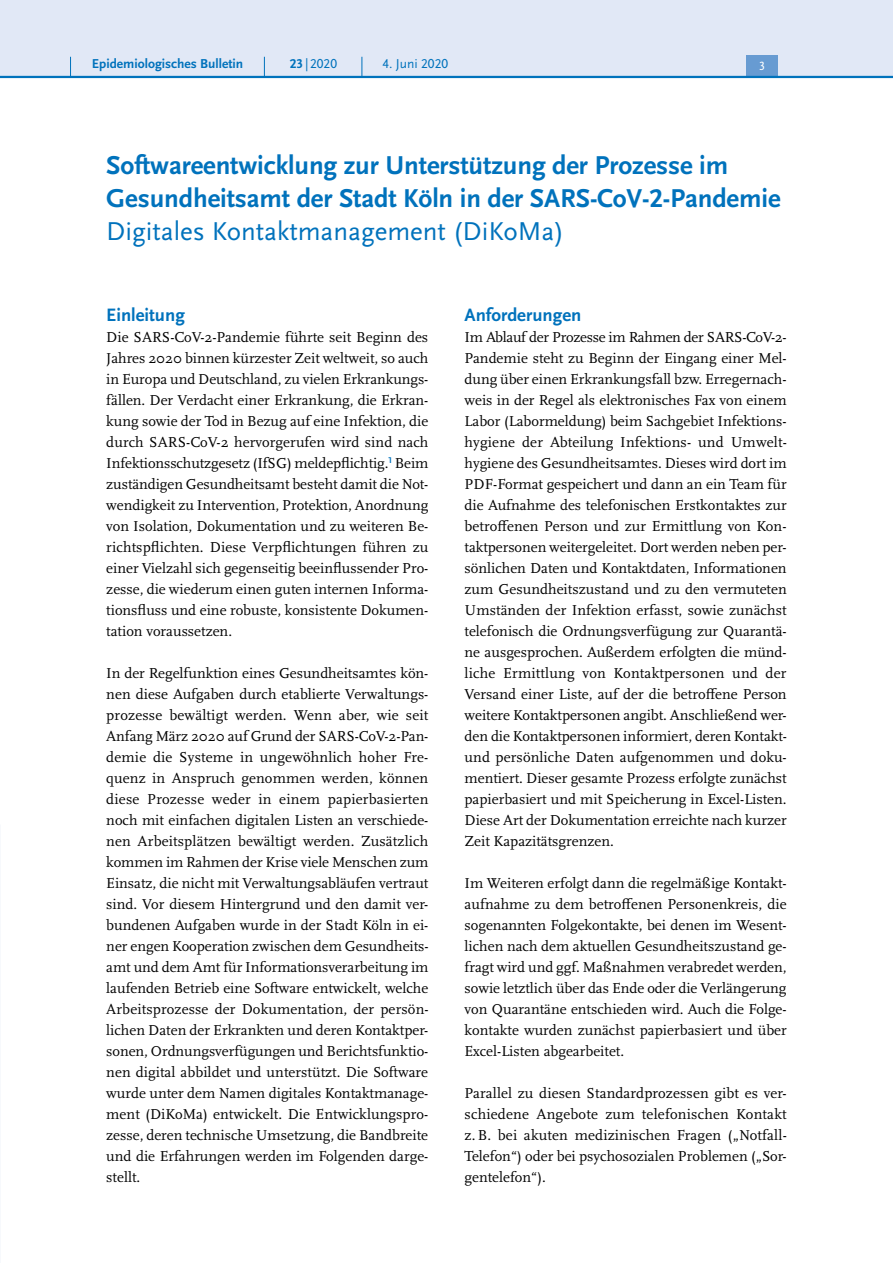
<style>
.page{position:relative;width:893px;height:1263px;background:#fff}
.page>*{position:absolute;margin:0;border:0;box-sizing:border-box;transform-origin:0 0}
.H2{font:700 27px/33px "Scala Sans Pro";letter-spacing:-.005em;color:#0072bc}
.H3___allterste{font:700 18.75px "Scala Sans Pro";color:#0072bc}
.P_-_Fließtext{font:15px/21px "Scala Pro";color:#000;text-align:justify}
.t1{font:700 13.5px "Scala Sans Pro";color:#0072bc}
.t2{font:13.5px "Scala Sans Pro";color:#0072bc}
.t3{font:12.45px "Scala Sans Pro";color:#fff}
.s1{font-weight:700}
.s2{font-weight:400}
</style>
<div class="page">
<div style="left:0;top:0;width:893px;height:77px;background:#e1e8f6"></div>
<div style="left:746px;top:55px;width:32px;height:21px;background:#679bd2"></div>
<hr style="left:0;top:76px;width:893px;height:2px;background:#0072bc">
<svg style="left:70px;top:57px;width:1px;height:19px"></svg>
<svg style="left:264px;top:57px;width:1px;height:19px"></svg>
<svg style="left:362px;top:57px;width:1px;height:19px"></svg>
<p class="t1" style="left:92px;top:55px;width:153px">Epidemiologisches Bulletin</p>
<p class="t2" style="left:290px;top:55px;width:49px"><span class="s1">23</span>|2020</p>
<p class="t2" style="left:383px;top:55px;width:67px">4. Juni 2020</p>
<p class="t3" style="left:759px;top:59px;width:7px">3</p>
<h2 class="H2" style="left:106px;top:148px;width:676px">Softwareentwicklung zur Unterstützung der Prozesse im<br>Gesundheitsamt der Stadt Köln in der SARS-CoV-2-Pandemie<br><span class="s2">Digitales Kontaktmanagement (DiKoMa)</span></h2>
<h3 class="H3___allterste" style="left:106px;top:303px;width:80px">Einleitung</h3>
<p class="P_-_Fließtext" style="left:106px;top:326px;width:324px">Die SARS-CoV-2-Pandemie führte seit Beginn des Jahres 2020 binnen kürzester Zeit weltweit, so auch in Europa und Deutschland, zu vielen Erkrankungs&shy;fällen. Der Verdacht einer Erkrankung, die Erkran&shy;kung sowie der Tod in Bezug auf eine Infektion, die durch SARS-CoV-2 hervorgerufen wird sind nach Infektionsschutzgesetz (IfSG) meldepflichtig.<sup>1</sup> Beim zuständigen Gesundheitsamt besteht damit die Not&shy;wendigkeit zu Intervention, Protektion, Anordnung von Isolation, Dokumentation und zu weiteren Be&shy;richtspflichten. Diese Verpflichtungen führen zu einer Vielzahl sich gegenseitig beeinflussender Pro&shy;zesse, die wiederum einen guten internen Informa&shy;tionsfluss und eine robuste, konsistente Dokumen&shy;tation voraussetzen.</p>
<p class="P_-_Fließtext" style="left:106px;top:662px;width:324px">In der Regelfunktion eines Gesundheitsamtes kön&shy;nen diese Aufgaben durch etablierte Verwaltungs&shy;prozesse bewältigt werden. Wenn aber, wie seit Anfang März 2020 auf Grund der SARS-CoV-2-Pan&shy;demie die Systeme in ungewöhnlich hoher Fre&shy;quenz in Anspruch genommen werden, können diese Prozesse weder in einem papierbasierten noch mit einfachen digitalen Listen an verschiede&shy;nen Arbeitsplätzen bewältigt werden. Zusätzlich kommen im Rahmen der Krise viele Menschen zum Einsatz, die nicht mit Verwaltungsabläufen vertraut sind. Vor diesem Hintergrund und den damit ver&shy;bundenen Aufgaben wurde in der Stadt Köln in ei&shy;ner engen Kooperation zwischen dem Gesundheits&shy;amt und dem Amt für Informationsverarbeitung im laufenden Betrieb eine Software entwickelt, welche Arbeitsprozesse der Dokumentation, der persön&shy;lichen Daten der Erkrankten und deren Kontaktper&shy;sonen, Ordnungsverfügungen und Berichtsfunktio&shy;nen digital abbildet und unterstützt. Die Software wurde unter dem Namen digitales Kontaktmanage&shy;ment (DiKoMa) entwickelt. Die Entwicklungspro&shy;zesse, deren technische Umsetzung, die Bandbreite und die Erfahrungen werden im Folgenden darge&shy;stellt.</p>
<h3 class="H3___allterste" style="left:465px;top:303px;width:118px">Anforderungen</h3>
<p class="P_-_Fließtext" style="left:465px;top:326px;width:324px">Im Ablauf der Prozesse im Rahmen der SARS-CoV-2- Pandemie steht zu Beginn der Eingang einer Mel&shy;dung über einen Erkrankungsfall bzw. Erregernach&shy;weis in der Regel als elektronisches Fax von einem Labor (Labormeldung) beim Sachgebiet Infektions&shy;hygiene der Abteilung Infektions- und Umwelt&shy;hygiene des Gesundheitsamtes. Dieses wird dort im PDF-Format gespeichert und dann an ein Team für die Aufnahme des telefonischen Erstkontaktes zur betroffenen Person und zur Ermittlung von Kon&shy;taktpersonen weitergeleitet. Dort werden neben per&shy;sönlichen Daten und Kontaktdaten, Informationen zum Gesundheitszustand und zu den vermuteten Umständen der Infektion erfasst, sowie zunächst telefonisch die Ordnungsverfügung zur Quarantä&shy;ne ausgesprochen. Außerdem erfolgten die münd&shy;liche Ermittlung von Kontaktpersonen und der Versand einer Liste, auf der die betroffene Person weitere Kontaktpersonen angibt. Anschließend wer&shy;den die Kontaktpersonen informiert, deren Kontakt&shy;und persönliche Daten aufgenommen und doku&shy;mentiert. Dieser gesamte Prozess erfolgte zunächst papierbasiert und mit Speicherung in Excel-Listen.<br>Diese Art der Dokumentation erreichte nach kurzer Zeit Kapazitätsgrenzen.</p>
<p class="P_-_Fließtext" style="left:465px;top:872px;width:324px">Im Weiteren erfolgt dann die regelmäßige Kontakt&shy;aufnahme zu dem betroffenen Personenkreis, die sogenannten Folgekontakte, bei denen im Wesent&shy;lichen nach dem aktuellen Gesundheitszustand ge&shy;fragt wird und ggf. Maßnahmen verabredet werden, sowie letztlich über das Ende oder die Verlängerung von Quarantäne entschieden wird. Auch die Folge&shy;kontakte wurden zunächst papierbasiert und über Excel-Listen abgearbeitet.</p>
<p class="P_-_Fließtext" style="left:465px;top:1082px;width:324px">Parallel zu diesen Standardprozessen gibt es ver&shy;schiedene Angebote zum telefonischen Kontakt z.B. bei akuten medizinischen Fragen („Notfall-Telefon“) oder bei psychosozialen Problemen („Sor&shy;gentelefon“).</p>
</div>
